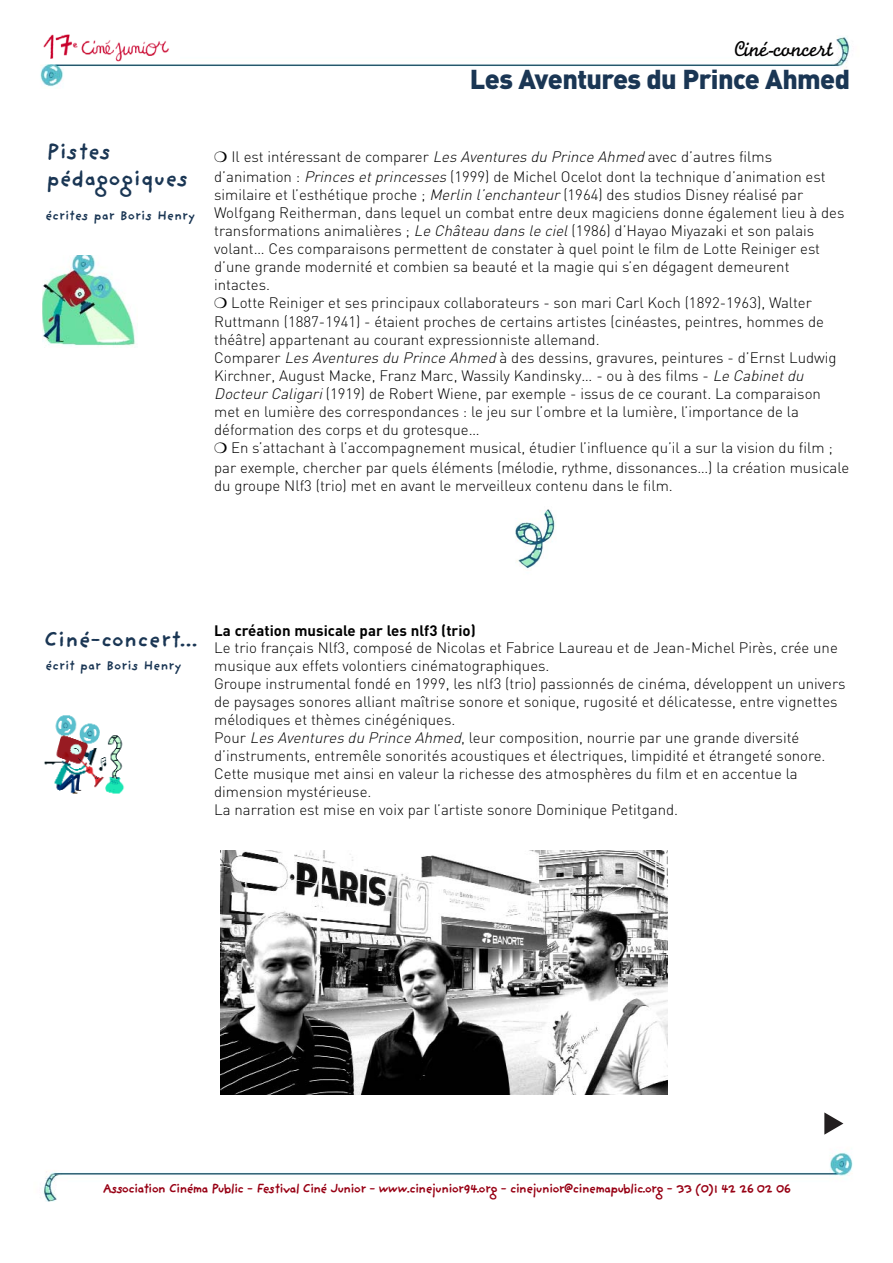
<style>
.page{position:relative;width:893px;height:1263px;background:#fff}
.page>*{position:absolute;margin:0;border:0;box-sizing:border-box;transform-origin:0 0}
.t1{font:900 27px "DIN";letter-spacing:-.02em;color:#1a3654}
.t2{font:700 22.5px/27px "Providence Sans";letter-spacing:-.02em;color:#1a3654}
.t3{font:22.5px "M Monoline Script";letter-spacing:-.015em;color:#000}
.t4{font:300 15px/18px "DIN";color:#000}
.t5{font:700 15px "DIN";color:#000}
.t6{font:700 13.5px "Providence Sans";letter-spacing:-.09em;color:#970014}
.t7{font:700 13.5px "Providence Sans";letter-spacing:-.025em;color:#1a3654}
.s1{font-style:italic}
</style>
<div class="page">
<img style="left:40px;top:37px;width:811px;height:50px">
<img style="left:42px;top:1152px;width:811px;height:50px">
<img style="left:40px;top:34px;width:139px;height:29px">
<img style="left:220px;top:850px;width:447px;height:245px">
<img style="left:43px;top:256px;width:93px;height:90px">
<img style="left:44px;top:715px;width:81px;height:79px">
<img style="left:515px;top:509px;width:41px;height:60px">
<svg style="left:824px;top:1112px;width:19px;height:23px"></svg>
<h2 class="t3" style="left:734px;top:42px;width:100px">Ciné-concert</h2>
<h1 class="t1" style="left:470px;top:70px;width:381px">Les Aventures du Prince Ahmed</h1>
<h2 class="t2" style="left:46px;top:143px;width:144px">Pistes pédagogiques</h2>
<p class="t7" style="left:45px;top:211px;width:151px">écrites par Boris Henry</p>
<p class="t4" style="left:214px;top:148px;width:613px;line-height:19.8px">❍ Il est intéressant de comparer <span class="s1">Les Aventures du Prince Ahmed</span>avec d’autres films d’animation : <span class="s1">Princes etprincesses</span> (1999) de Michel Ocelot dont la technique d’animation est</p>
<p class="t4" style="left:214px;top:187px;width:631px">similaire et l’esthétique proche ; <span class="s1">Merlin l’enchanteur</span>(1964) des studios Disney réalisé par Wolfgang Reitherman, dans lequel un combat entre deux magiciens donne également lieu à des transformations animalières ; <span class="s1">Le Château dans le ciel</span>(1986) d’Hayao Miyazaki et son palais volant… Ces comparaisons permettent de constater à quel point le film de Lotte Reiniger est d’une grande modernité et combien sa beauté et la magie qui s’en dégagent demeurent intactes.<br>❍ Lotte Reiniger et ses principaux collaborateurs - son mari Carl Koch (1892-1963), Walter</p>
<p class="t4" style="left:214px;top:315px;width:624px">Ruttmann (1887-1941) - étaient proches de certains artistes (cinéastes, peintres, hommes de théâtre) appartenant au courant expressionniste allemand.<br>Comparer <span class="s1">Les Aventures du Prince Ahmed</span>à des dessins, gravures, peintures - d’Ernst Ludwig Kirchner, August Macke, Franz Marc, Wassily Kandinsky… - ou à des films - <span class="s1">Le Cabinetdu Docteur Caligari</span>(1919) de Robert Wiene, par exemple - issus de ce courant. La comparaison met en lumière des correspondances : le jeu sur l’ombre et la lumière, l’importance de la déformation des corps et du grotesque…<br>❍ En s’attachant à l’accompagnement musical, étudier l’influence qu’il a sur la vision du film ;</p>
<p class="t4" style="left:214px;top:461px;width:636px">par exemple, chercher par quels éléments (mélodie, rythme, dissonances…) la création musicale du groupe Nlf3 (trio) met en avant le merveilleux contenu dans le film.</p>
<h2 class="t2" style="left:44px;top:632px;width:155px">Ciné-concert...</h2>
<p class="t7" style="left:45px;top:661px;width:138px">écrit par Boris Henry</p>
<p class="t5" style="left:214px;top:625px;width:263px">La création musicale par les nlf3 (trio)</p>
<p class="t4" style="left:214px;top:641px;width:632px">Le trio français Nlf3, composé de Nicolas et Fabrice Laureau et de Jean-Michel Pirès, crée une musique aux effets volontiers cinématographiques.<br>Groupe instrumental fondé en 1999, les nlf3 (trio) passionnés de cinéma, développent un univers de paysages sonores alliant maîtrise sonore et sonique, rugosité et délicatesse, entre vignettes mélodiques et thèmes cinégéniques.<br>Pour <span class="s1">Les Aventures du Prince Ahmed</span>, leur composition, nourrie par une grande diversité d’instruments, entremêle sonorités acoustiques et électriques, limpidité et étrangeté sonore.<br>Cette musique met ainsi en valeur la richesse des atmosphères du film et en accentue la dimension mystérieuse.<br>La narration est mise en voix par l’artiste sonore Dominique Petitgand.</p>
<p class="t6" style="left:103px;top:1184px;width:689px">Association Cinéma Public - Festival Ciné Junior - www.cinejunior94.org - cinejunior@cinemapublic.org - 33 (0)1 42 26 02 06</p>
</div>
